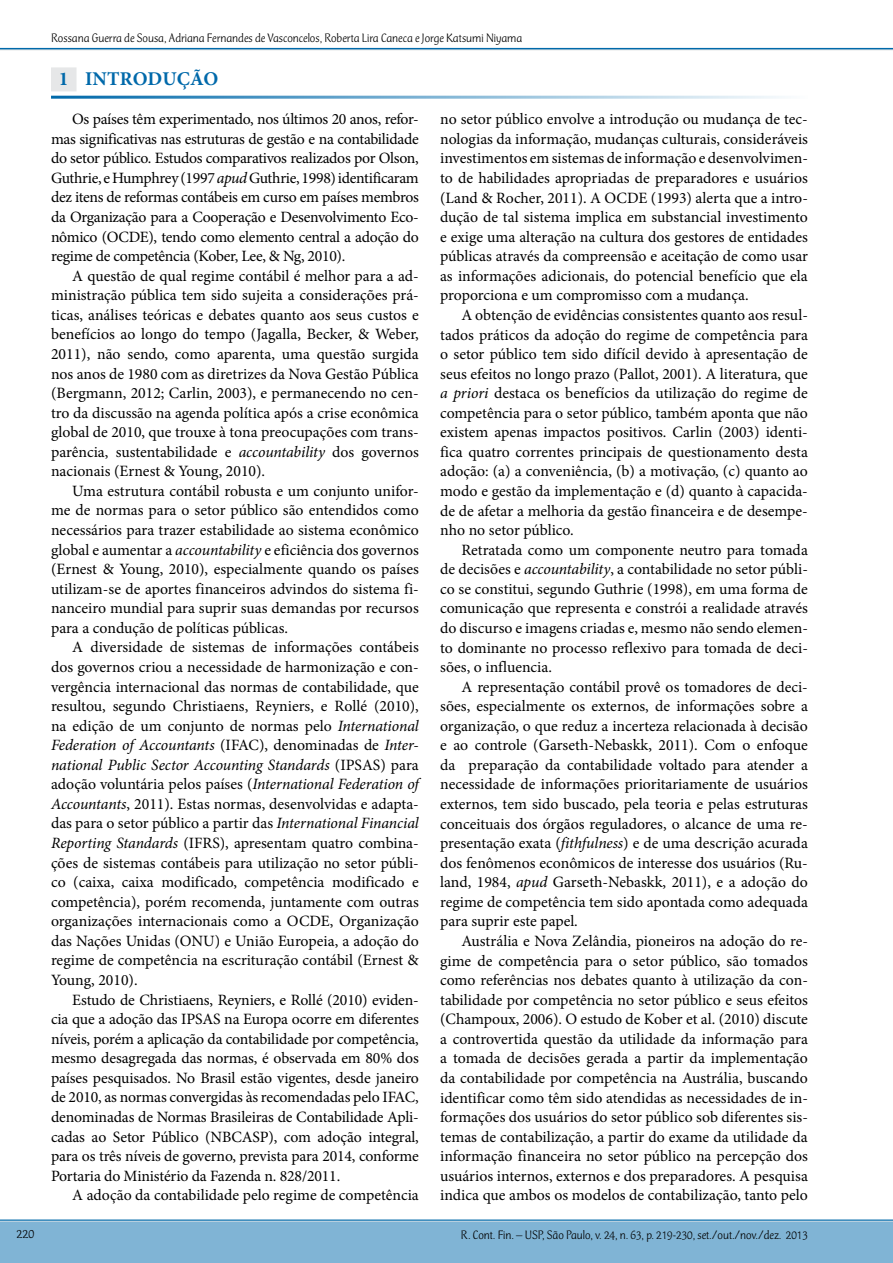
<style>
.page{position:relative;width:893px;height:1263px;background:#fff}
.page>*{position:absolute;margin:0;border:0;box-sizing:border-box;transform-origin:0 0}
.t1{font:700 19.5px "Minion Pro";letter-spacing:.01em;color:#0069aa}
.t2{font:15.75px/19.5px "Minion Pro";letter-spacing:-.005em;color:#000;text-align:justify}
.t3{font:300 13.5px "CT Mercurius Std";color:#000}
.t4{font:300 12.75px "CT Mercurius Std";color:#000}
.s1{font-style:italic}
</style>
<div class="page">
<hr style="left:0;top:49px;width:893px;height:1px;background:#e6e7e8">
<hr style="left:0;top:48px;width:893px;height:1px;background:#0069aa">
<div style="left:0;top:1221px;width:893px;height:42px;background:#80b4d5"></div>
<hr style="left:0;top:1219px;width:893px;height:2px;background:#3387bb">
<div style="left:51px;top:67px;width:26px;height:24px;background:#e6e7e8"></div>
<p class="t4" style="left:51px;top:32px;width:472px">Rossana Guerra de Sousa, Adriana Fernandes de Vasconcelos, Roberta Lira Caneca e Jorge Katsumi Niyama</p>
<p class="t1" style="left:59px;top:65px;width:156px">1 INTRODUÇÃO</p>
<p class="t2" style="left:51px;top:109px;width:369px;text-indent:21px">Os países têm experimentado, nos últimos 20 anos, refor&shy;mas significativas nas estruturas de gestão e na contabilidade do setor público. Estudos comparativos realizados por Olson, Guthrie, e Humphrey (1997 <span class="s1">apud</span> Guthrie, 1998) identificaram dez itens de reformas contábeis em curso em países membros da Organização para a Cooperação e Desenvolvimento Eco&shy;nômico (OCDE), tendo como elemento central a adoção do regime de competência (Kober, Lee, &amp; Ng, 2010).</p>
<p class="t2" style="left:51px;top:266px;width:369px;text-indent:21px">A questão de qual regime contábil é melhor para a ad&shy;ministração pública tem sido sujeita a considerações prá&shy;ticas, análises teóricas e debates quanto aos seus custos e benefícios ao longo do tempo (Jagalla, Becker, &amp; Weber, 2011), não sendo, como aparenta, uma questão surgida nos anos de 1980 com as diretrizes da Nova Gestão Pública (Bergmann, 2012; Carlin, 2003), e permanecendo no cen&shy;tro da discussão na agenda política após a crise econômica global de 2010, que trouxe à tona preocupações com trans&shy;parência, sustentabilidade e <span class="s1">accountability</span> dos governos nacionais (Ernest &amp; Young, 2010).</p>
<p class="t2" style="left:51px;top:481px;width:369px;text-indent:21px">Uma estrutura contábil robusta e um conjunto unifor&shy;me de normas para o setor público são entendidos como necessários para trazer estabilidade ao sistema econômico global e aumentar a <span class="s1">accountability</span> e eficiência dos governos (Ernest &amp; Young, 2010), especialmente quando os países utilizam-se de aportes financeiros advindos do sistema fi&shy;nanceiro mundial para suprir suas demandas por recursos para a condução de políticas públicas.</p>
<p class="t2" style="left:51px;top:638px;width:369px;text-indent:21px">A diversidade de sistemas de informações contábeis dos governos criou a necessidade de harmonização e con&shy;vergência internacional das normas de contabilidade, que resultou, segundo Christiaens, Reyniers, e Rollé (2010), na edição de um conjunto de normas pelo <span class="s1">International Federation of Accountants</span> (IFAC), denominadas de <span class="s1">Inter&shy;national Public Sector Accounting Standards</span> (IPSAS) para adoção voluntária pelos países (<span class="s1">International Federation of Accountants</span>, 2011). Estas normas, desenvolvidas e adapta&shy;das para o setor público a partir das <span class="s1">International Financial Reporting Standards</span> (IFRS), apresentam quatro combina&shy;ções de sistemas contábeis para utilização no setor públi&shy;co (caixa, caixa modificado, competência modificado e competência), porém recomenda, juntamente com outras organizações internacionais como a OCDE, Organização das Nações Unidas (ONU) e União Europeia, a adoção do regime de competência na escrituração contábil (Ernest &amp; Young, 2010).</p>
<p class="t2" style="left:51px;top:990px;width:369px;text-indent:21px">Estudo de Christiaens, Reyniers, e Rollé (2010) eviden&shy;cia que a adoção das IPSAS na Europa ocorre em diferentes níveis, porém a aplicação da contabilidade por competência, mesmo desagregada das normas, é observada em 80% dos países pesquisados. No Brasil estão vigentes, desde janeiro de 2010, as normas convergidas às recomendadas pelo IFAC, denominadas de Normas Brasileiras de Contabilidade Apli&shy;cadas ao Setor Público (NBCASP), com adoção integral, para os três níveis de governo, prevista para 2014, conforme Portaria do Ministério da Fazenda n. 828/2011.</p>
<p class="t2" style="left:72px;top:1185px;width:348px">A adoção da contabilidade pelo regime de competência</p>
<p class="t2" style="left:440px;top:110px;width:369px">no setor público envolve a introdução ou mudança de tec&shy;nologias da informação, mudanças culturais, consideráveis investimentos em sistemas de informação e desenvolvimen&shy;to de habilidades apropriadas de preparadores e usuários (Land &amp; Rocher, 2011). A OCDE (1993) alerta que a intro&shy;dução de tal sistema implica em substancial investimento e exige uma alteração na cultura dos gestores de entidades públicas através da compreensão e aceitação de como usar as informações adicionais, do potencial benefício que ela proporciona e um compromisso com a mudança.</p>
<p class="t2" style="left:440px;top:305px;width:369px;text-indent:21px">A obtenção de evidências consistentes quanto aos resul&shy;tados práticos da adoção do regime de competência para o setor público tem sido difícil devido à apresentação de seus efeitos no longo prazo (Pallot, 2001). A literatura, que <span class="s1">a priori</span> destaca os benefícios da utilização do regime de competência para o setor público, também aponta que não existem apenas impactos positivos. Carlin (2003) identi&shy;fica quatro correntes principais de questionamento desta adoção: (a) a conveniência, (b) a motivação, (c) quanto ao modo e gestão da implementação e (d) quanto à capacida&shy;de de afetar a melhoria da gestão financeira e de desempe&shy;nho no setor público.</p>
<p class="t2" style="left:440px;top:540px;width:369px;text-indent:21px">Retratada como um componente neutro para tomada de decisões e <span class="s1">accountability</span>, a contabilidade no setor públi&shy;co se constitui, segundo Guthrie (1998), em uma forma de comunicação que representa e constrói a realidade através do discurso e imagens criadas e, mesmo não sendo elemen&shy;to dominante no processo reflexivo para tomada de deci&shy;sões, o influencia.</p>
<p class="t2" style="left:440px;top:677px;width:369px;text-indent:21px">A representação contábil provê os tomadores de deci&shy;sões, especialmente os externos, de informações sobre a organização, o que reduz a incerteza relacionada à decisão e ao controle (Garseth-Nebaskk, 2011). Com o enfoque da preparação da contabilidade voltado para atender a necessidade de informações prioritariamente de usuários externos, tem sido buscado, pela teoria e pelas estruturas conceituais dos órgãos reguladores, o alcance de uma re&shy;presentação exata (<span class="s1">fithfulness</span>) e de uma descrição acurada dos fenômenos econômicos de interesse dos usuários (Ru&shy;land, 1984, <span class="s1">apud</span> Garseth-Nebaskk, 2011), e a adoção do regime de competência tem sido apontada como adequada para suprir este papel.</p>
<p class="t2" style="left:440px;top:931px;width:369px;text-indent:21px">Austrália e Nova Zelândia, pioneiros na adoção do re&shy;gime de competência para o setor público, são tomados como referências nos debates quanto à utilização da con&shy;tabilidade por competência no setor público e seus efeitos (Champoux, 2006). O estudo de Kober et al. (2010) discute a controvertida questão da utilidade da informação para a tomada de decisões gerada a partir da implementação da contabilidade por competência na Austrália, buscando identificar como têm sido atendidas as necessidades de in&shy;formações dos usuários do setor público sob diferentes sis&shy;temas de contabilização, a partir do exame da utilidade da informação financeira no setor público na percepção dos usuários internos, externos e dos preparadores. A pesquisa indica que ambos os modelos de contabilização, tanto pelo</p>
<p class="t3" style="left:17px;top:1227px;width:19px">220</p>
<p class="t4" style="left:461px;top:1228px;width:348px">R. Cont. Fin. – USP, São Paulo, v. 24, n. 63, p. 219-230, set./out./nov./dez. 2013</p>
</div>
